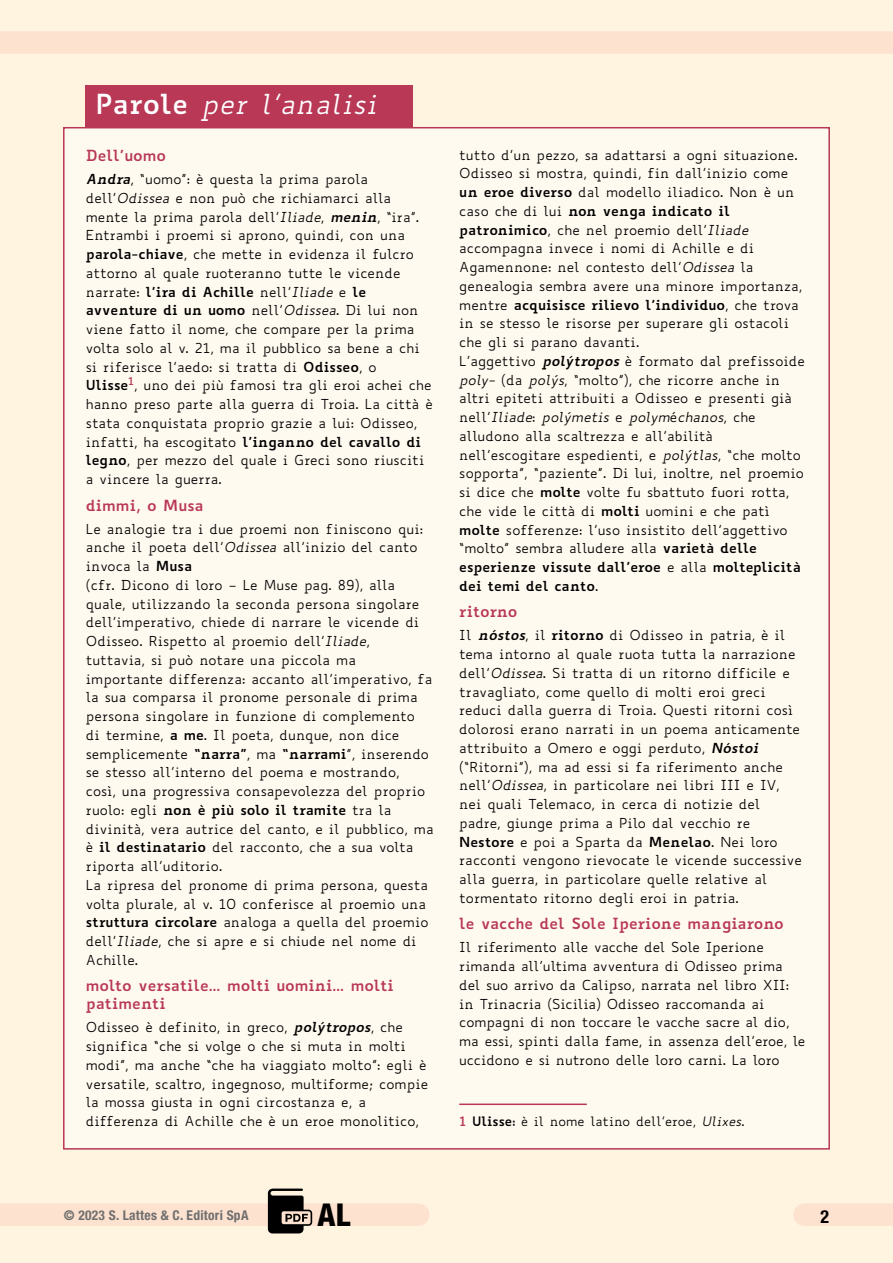
<style>
.page{position:relative;width:893px;height:1263px;background:#fff4e0}
.page>*{position:absolute;margin:0;border:0;box-sizing:border-box;transform-origin:0 0}
.t1{font:800 condensed 31.5px "Helvetica Neue LT Std";color:#000}
.t2{font:italic 27px "Biancoenero";letter-spacing:.02em;color:#fff}
.t3{font:700 condensed 18px "Helvetica Neue LT Std";color:#000}
.t4{font:700 15px/18px "Biancoenero";color:#b83855}
.t5{font:700 15px "Biancoenero";letter-spacing:-.02em;color:#b83855}
.t6{font:13.5px/18.8px "Biancoenero";color:#000}
.t7{font:700 condensed 13.5px "Helvetica Neue LT Std";letter-spacing:.02em;color:#706f6f}
.t8{font:12.75px "Biancoenero";color:#000}
.s1{font-weight:700;font-style:normal}
.s2{font-weight:700;font-style:italic}
.s3{font-style:italic}
.s4{font-weight:700}
.s5{font-weight:700;color:#b83855}
</style>
<div class="page">
<div style="left:0;top:1203px;width:418px;height:23px;background:#fde2cf"></div>
<div style="left:0;top:31px;width:893px;height:23px;background:#fde2cf"></div>
<div style="left:85px;top:85px;width:327px;height:43px;background:#b83855"></div>
<div style="left:64px;top:128px;width:765px;height:1021px;background:#fffaf0"></div>
<div style="left:804px;top:1203px;width:89px;height:23px;background:#fde2cf"></div>
<svg style="left:268px;top:1188px;width:44px;height:45px"></svg>
<hr style="left:459px;top:1103px;width:128px;height:2px;background:#b83855">
<h2 class="t2" style="left:96px;top:86px;width:283px"><span class="s1">Parole</span> per l’analisi</h2>
<p class="t4" style="left:86px;top:145px;width:82px">Dell’uomo</p>
<p class="t6" style="left:86px;top:169px;width:348px"><span class="s2">Andra</span>, “uomo”: è questa la prima parola dell’<span class="s3">Odissea</span> e non può che richiamarci alla mente la prima parola dell’<span class="s3">Iliade</span>, <span class="s2">menin</span>, “ira”.<br>Entrambi i proemi si aprono, quindi, con una <span class="s4">parola-chiave</span>, che mette in evidenza il fulcro attorno al quale ruoteranno tutte le vicende narrate: <span class="s4">l’ira di Achille</span> nell’<span class="s3">Iliade</span> e <span class="s4">le avventure di un uomo</span> nell’<span class="s3">Odissea</span>. Di lui non viene fatto il nome, che compare per la prima volta solo al v. 21, ma il pubblico sa bene a chi si riferisce l’aedo: si tratta di <span class="s4">Odisseo</span>, o<br><span class="s4">Ulisse</span><sup>1</sup>, uno dei più famosi tra gli eroi achei che hanno preso parte alla guerra di Troia. La città è stata conquistata proprio grazie a lui: Odisseo, infatti, ha escogitato <span class="s4">l’inganno del cavallo di legno</span>, per mezzo del quale i Greci sono riusciti a vincere la guerra.</p>
<p class="t4" style="left:86px;top:494px;width:119px">dimmi, o Musa</p>
<p class="t6" style="left:86px;top:519px;width:349px">Le analogie tra i due proemi non finiscono qui: anche il poeta dell’<span class="s3">Odissea</span> all’inizio del canto invoca la <span class="s4">Musa<br></span>(cfr. Dicono di loro – Le Muse pag. 89), alla quale, utilizzando la seconda persona singolare dell’imperativo, chiede di narrare le vicende di Odisseo. Rispetto al proemio dell’<span class="s3">Iliade</span>,<br>tuttavia, si può notare una piccola ma importante differenza: accanto all’imperativo, fa la sua comparsa il pronome personale di prima persona singolare in funzione di complemento<br>di termine, <span class="s4">a me</span>. Il poeta, dunque, non dice semplicemente <span class="s4">“narra”</span>, ma <span class="s4">“narrami</span>”, inserendo se stesso all’interno del poema e mostrando,<br>così, una progressiva consapevolezza del proprio ruolo: egli <span class="s4">non è più solo il tramite</span> tra la divinità, vera autrice del canto, e il pubblico, ma è <span class="s4">il destinatario</span> del racconto, che a sua volta riporta all’uditorio.<br>La ripresa del pronome di prima persona, questa volta plurale, al v. 10 conferisce al proemio una <span class="s4">struttura circolare</span> analoga a quella del proemio dell’<span class="s3">Iliade</span>, che si apre e si chiude nel nome di Achille.</p>
<p class="t4" style="left:86px;top:975px;width:310px">molto versatile… molti uomini… molti patimenti</p>
<p class="t6" style="left:86px;top:1018px;width:344px">Odisseo è definito, in greco, <span class="s2">polýtropos</span>, che significa “che si volge o che si muta in molti modi”, ma anche “che ha viaggiato molto”: egli è versatile, scaltro, ingegnoso, multiforme; compie la mossa giusta in ogni circostanza e, a differenza di Achille che è un eroe monolitico,</p>
<p class="t6" style="left:459px;top:145px;width:347px">tutto d’un pezzo, sa adattarsi a ogni situazione.<br>Odisseo si mostra, quindi, fin dall’inizio come <span class="s4">un eroe diverso</span> dal modello iliadico. Non è un caso che di lui <span class="s4">non venga indicato il patronimico</span>, che nel proemio dell’<span class="s3">Iliade </span>accompagna invece i nomi di Achille e di Agamennone: nel contesto dell’<span class="s3">Odissea</span> la genealogia sembra avere una minore importanza, mentre <span class="s4">acquisisce rilievo l’individuo</span>, che trova in se stesso le risorse per superare gli ostacoli che gli si parano davanti.<br>L’aggettivo <span class="s2">polýtropos</span> è formato dal prefissoide <span class="s3">poly-</span> (da <span class="s3">polýs</span>, “molto”), che ricorre anche in altri epiteti attribuiti a Odisseo e presenti già nell’<span class="s3">Iliade</span>: <span class="s3">polýmetis</span> e <span class="s3">polym</span>é<span class="s3">chanos</span>, che alludono alla scaltrezza e all’abilità nell’escogitare espedienti, e <span class="s3">polýtlas</span>, “che molto sopporta”, “paziente”. Di lui, inoltre, nel proemio si dice che <span class="s4">molte</span> volte fu sbattuto fuori rotta, che vide le città di <span class="s4">molti</span> uomini e che patì <span class="s4">molte</span> sofferenze: l’uso insistito dell’aggettivo “molto” sembra alludere alla <span class="s4">varietà delle esperienze vissute dall’eroe</span> e alla <span class="s4">molteplicità dei temi del canto</span>.</p>
<p class="t5" style="left:459px;top:599px;width:60px">ritorno</p>
<p class="t6" style="left:459px;top:626px;width:344px">Il <span class="s2">nóstos</span>, il <span class="s4">ritorno</span> di Odisseo in patria, è il tema intorno al quale ruota tutta la narrazione dell’<span class="s3">Odissea</span>. Si tratta di un ritorno difficile e travagliato, come quello di molti eroi greci reduci dalla guerra di Troia. Questi ritorni così dolorosi erano narrati in un poema anticamente attribuito a Omero e oggi perduto, <span class="s2">Nóstoi </span>(“Ritorni”), ma ad essi si fa riferimento anche nell’<span class="s3">Odissea</span>, in particolare nei libri III e IV, nei quali Telemaco, in cerca di notizie del padre, giunge prima a Pilo dal vecchio re <span class="s4">Nestore</span> e poi a Sparta da <span class="s4">Menelao</span>. Nei loro racconti vengono rievocate le vicende successive alla guerra, in particolare quelle relative al tormentato ritorno degli eroi in patria.</p>
<p class="t4" style="left:459px;top:913px;width:326px">le vacche del Sole Iperione mangiarono</p>
<p class="t6" style="left:459px;top:938px;width:348px">Il riferimento alle vacche del Sole Iperione rimanda all’ultima avventura di Odisseo prima del suo arrivo da Calipso, narrata nel libro XII: in Trinacria (Sicilia) Odisseo raccomanda ai compagni di non toccare le vacche sacre al dio, ma essi, spinti dalla fame, in assenza dell’eroe, le uccidono e si nutrono delle loro carni. La loro</p>
<p class="t8" style="left:459px;top:1113px;width:287px"><span class="s5">1</span> <span class="s4">Ulisse:</span> è il nome latino dell’eroe, <span class="s3">Ulixes</span>.</p>
<p class="t7" style="left:64px;top:1206px;width:186px">© 2023 S. Lattes &amp; C. Editori SpA</p>
<h1 class="t1" style="left:318px;top:1195px;width:34px">AL</h1>
<h3 class="t3" style="left:820px;top:1206px;width:10px">2</h3>
</div>
